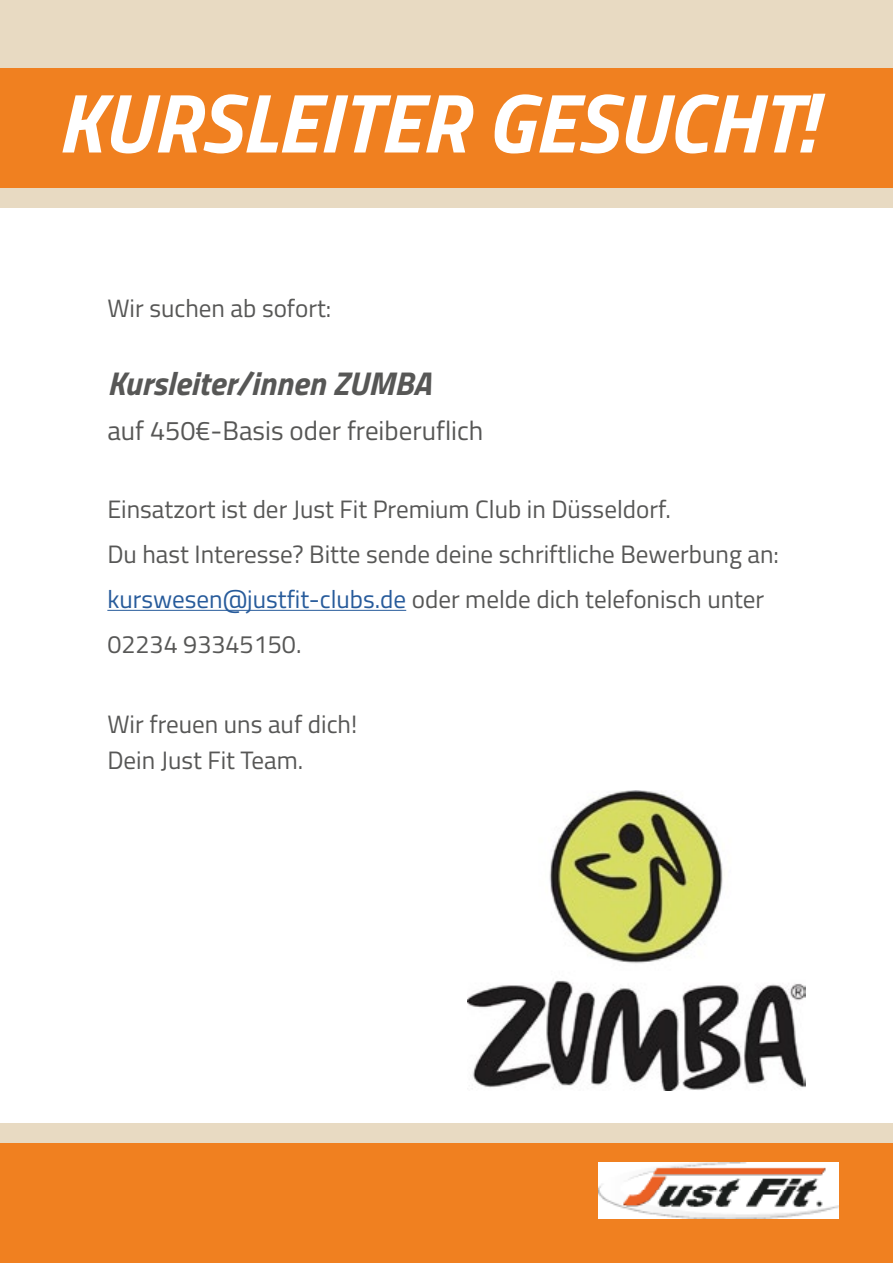
<style>
.page{position:relative;width:893px;height:1263px;background:#e8dac2}
.page>*{position:absolute;margin:0;border:0;box-sizing:border-box;transform-origin:0 0}
.t1{font:italic 700 84px "Titillium";color:#fff}
.t2{font:italic 700 33px "Titillium";color:#575756}
.t3{font:27px "Titillium";color:#575756}
.t4{font:25.2px/45px "Titillium";color:#575756}
.s1{color:#275b9b}
</style>
<div class="page">
<div style="left:0;top:68px;width:893px;height:119px;background:#f08020"></div>
<div style="left:0;top:208px;width:893px;height:915px;background:#fff"></div>
<div style="left:0;top:1144px;width:893px;height:119px;background:#f08020"></div>
<img style="left:599px;top:1162px;width:240px;height:56px">
<hr style="left:107px;top:610px;width:299px;height:1px;background:#275b9b">
<img style="left:468px;top:791px;width:337px;height:299px">
<h1 class="t1" style="left:57px;top:57px;width:757px">KURSLEITER GESUCHT!</h1>
<p class="t4" style="left:107px;top:284px;width:225px">Wir suchen ab sofort:</p>
<h2 class="t2" style="left:107px;top:357px;width:325px">Kursleiter/innen ZUMBA</h2>
<p class="t3" style="left:107px;top:410px;width:378px">auf 450€-Basis oder freiberuflich</p>
<p class="t4" style="left:107px;top:485px;width:673px">Einsatzort ist der Just Fit Premium Club in Düsseldorf.<br>Du hast Interesse? Bitte sende deine schriftliche Bewerbung an: <span class="s1">kurswesen@justfit-clubs.de</span> oder melde dich telefonisch unter 02234 93345150.</p>
<p class="t4" style="left:107px;top:705px;width:251px;line-height:35.8px">Wir freuen uns auf dich!<br>Dein Just Fit Team.</p>
</div>
